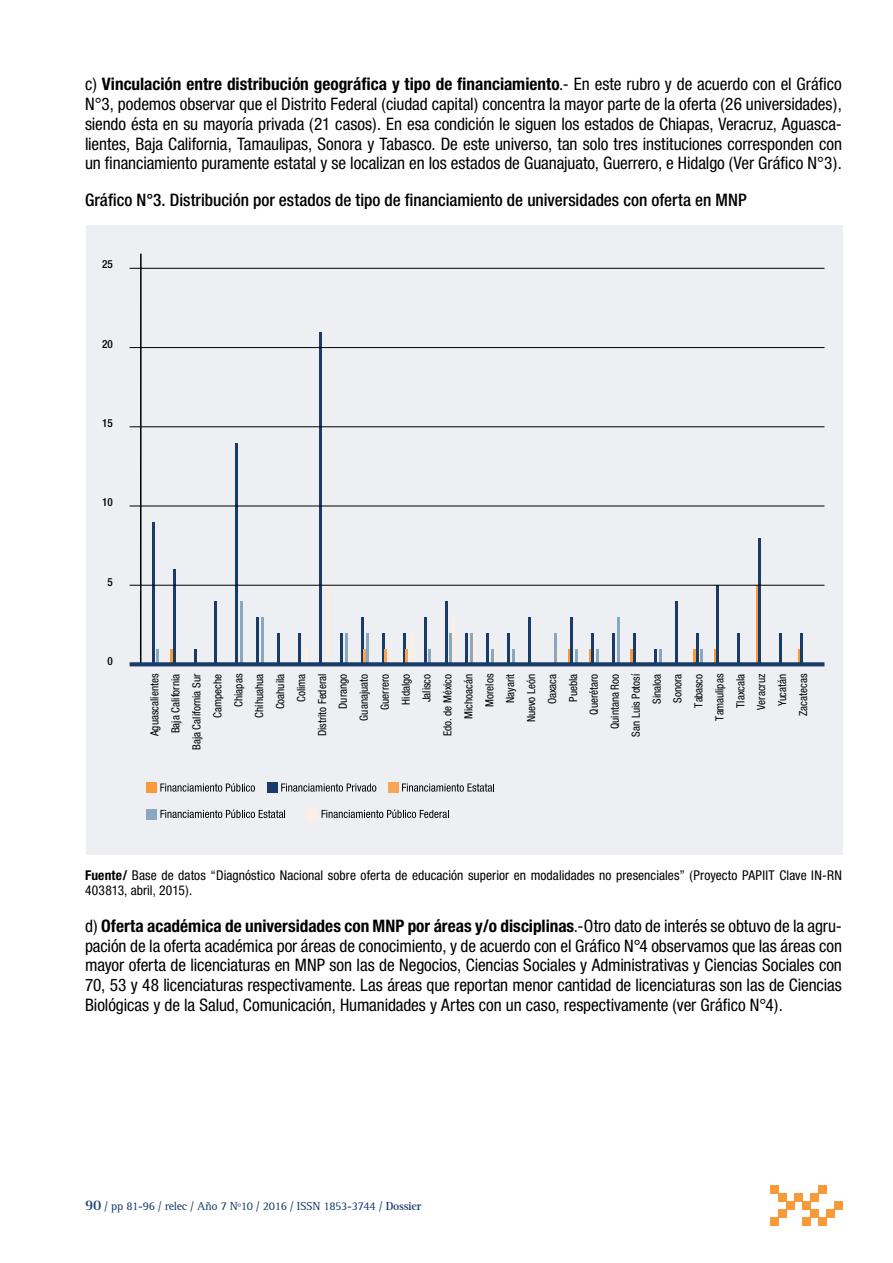
<style>
.page{position:relative;width:893px;height:1263px;background:#fff}
.page>*{position:absolute;margin:0;border:0;box-sizing:border-box;transform-origin:0 0}
.t1{font:condensed 17.25px/19.8px "Helvetica Neue";letter-spacing:-.005em;color:#000;text-align:justify}
.t2{font:500 condensed 17.25px "Helvetica Neue";color:#000}
.t3{font:condensed 13.5px/15px "Helvetica Neue";letter-spacing:.005em;color:#000}
.t4{font:12px "AT Rotis Serif";letter-spacing:-.025em;color:#183b68}
.t5{font:condensed 11.25px/20.9px "Helvetica Neue";color:#000;text-align:right}
.t6{font:500 condensed 11.25px "Helvetica Neue";color:#000}
.s1{font-weight:700}
.s2{font-weight:700;font-size:15px}
</style>
<div class="page">
<div style="left:778px;top:1193px;width:8px;height:8px;background:#f89a38"></div>
<div style="left:786px;top:1201px;width:8px;height:8px;background:#f89a38"></div>
<div style="left:778px;top:1209px;width:8px;height:8px;background:#f89a38"></div>
<div style="left:770px;top:1217px;width:8px;height:8px;background:#f89a38"></div>
<div style="left:794px;top:1193px;width:8px;height:8px;background:#f89a38"></div>
<div style="left:802px;top:1201px;width:8px;height:8px;background:#f89a38"></div>
<div style="left:810px;top:1193px;width:8px;height:8px;background:#f89a38"></div>
<div style="left:818px;top:1186px;width:8px;height:8px;background:#f89a38"></div>
<div style="left:810px;top:1209px;width:8px;height:8px;background:#f89a38"></div>
<div style="left:802px;top:1217px;width:8px;height:8px;background:#f89a38"></div>
<div style="left:818px;top:1217px;width:8px;height:8px;background:#f89a38"></div>
<div style="left:826px;top:1209px;width:8px;height:8px;background:#f89a38"></div>
<div style="left:834px;top:1201px;width:8px;height:8px;background:#f89a38"></div>
<div style="left:770px;top:1186px;width:8px;height:8px;background:#f89a38"></div>
<div style="left:86px;top:225px;width:756px;height:630px;background:#edeff3"></div>
<hr style="left:152px;top:522px;width:2px;height:143px;background:#183b68">
<svg style="left:157px;top:649px;width:2px;height:13px"></svg>
<hr style="left:170px;top:649px;width:3px;height:16px;background:#f89a38">
<hr style="left:173px;top:569px;width:2px;height:96px;background:#183b68">
<svg style="left:194px;top:649px;width:2px;height:13px"></svg>
<hr style="left:215px;top:601px;width:2px;height:64px;background:#183b68">
<hr style="left:236px;top:443px;width:2px;height:222px;background:#183b68">
<hr style="left:240px;top:601px;width:3px;height:64px;background:#87a8bf">
<hr style="left:257px;top:617px;width:2px;height:48px;background:#183b68">
<hr style="left:261px;top:617px;width:3px;height:48px;background:#87a8bf">
<hr style="left:277px;top:633px;width:3px;height:32px;background:#183b68">
<hr style="left:298px;top:633px;width:3px;height:32px;background:#183b68">
<svg style="left:306px;top:649px;width:2px;height:13px"></svg>
<hr style="left:319px;top:332px;width:3px;height:333px;background:#183b68">
<hr style="left:326px;top:585px;width:3px;height:80px;background:#fdeee0">
<hr style="left:340px;top:633px;width:3px;height:32px;background:#183b68">
<hr style="left:347px;top:649px;width:3px;height:16px;background:#fdeee0">
<hr style="left:345px;top:633px;width:2px;height:32px;background:#87a8bf">
<hr style="left:361px;top:617px;width:3px;height:48px;background:#183b68">
<svg style="left:364px;top:649px;width:2px;height:13px"></svg>
<hr style="left:366px;top:633px;width:2px;height:32px;background:#87a8bf">
<hr style="left:382px;top:633px;width:2px;height:32px;background:#183b68">
<hr style="left:384px;top:649px;width:3px;height:16px;background:#f8a557">
<hr style="left:389px;top:649px;width:3px;height:16px;background:#fdeee0">
<hr style="left:403px;top:633px;width:2px;height:32px;background:#183b68">
<hr style="left:405px;top:649px;width:3px;height:16px;background:#f8a557">
<hr style="left:410px;top:633px;width:3px;height:32px;background:#fdeee0">
<hr style="left:424px;top:617px;width:2px;height:48px;background:#183b68">
<svg style="left:429px;top:649px;width:2px;height:13px"></svg>
<hr style="left:445px;top:601px;width:2px;height:64px;background:#183b68">
<hr style="left:452px;top:617px;width:2px;height:48px;background:#fdeee0">
<hr style="left:450px;top:633px;width:2px;height:32px;background:#87a8bf">
<hr style="left:466px;top:633px;width:2px;height:32px;background:#183b68">
<hr style="left:473px;top:633px;width:2px;height:32px;background:#fdeee0">
<hr style="left:471px;top:633px;width:2px;height:32px;background:#87a8bf">
<hr style="left:487px;top:633px;width:2px;height:32px;background:#183b68">
<svg style="left:494px;top:649px;width:2px;height:13px"></svg>
<hr style="left:491px;top:649px;width:3px;height:16px;background:#87a8bf">
<hr style="left:508px;top:633px;width:2px;height:32px;background:#183b68">
<hr style="left:512px;top:649px;width:3px;height:16px;background:#87a8bf">
<hr style="left:528px;top:617px;width:3px;height:48px;background:#183b68">
<svg style="left:557px;top:649px;width:2px;height:13px"></svg>
<hr style="left:554px;top:633px;width:3px;height:32px;background:#87a8bf">
<svg style="left:568px;top:649px;width:2px;height:13px"></svg>
<hr style="left:570px;top:617px;width:3px;height:48px;background:#183b68">
<hr style="left:575px;top:649px;width:3px;height:16px;background:#87a8bf">
<hr style="left:591px;top:633px;width:3px;height:32px;background:#183b68">
<svg style="left:589px;top:649px;width:9px;height:13px"></svg>
<hr style="left:612px;top:633px;width:3px;height:32px;background:#183b68">
<hr style="left:617px;top:617px;width:2px;height:48px;background:#87a8bf">
<svg style="left:631px;top:649px;width:2px;height:13px"></svg>
<hr style="left:633px;top:633px;width:2px;height:32px;background:#183b68">
<svg style="left:654px;top:649px;width:7px;height:13px"></svg>
<hr style="left:675px;top:601px;width:2px;height:64px;background:#183b68">
<hr style="left:693px;top:649px;width:3px;height:16px;background:#f89a38">
<hr style="left:696px;top:633px;width:2px;height:32px;background:#183b68">
<svg style="left:701px;top:649px;width:2px;height:13px"></svg>
<hr style="left:714px;top:649px;width:3px;height:16px;background:#f89a38">
<hr style="left:717px;top:585px;width:2px;height:80px;background:#183b68">
<hr style="left:738px;top:633px;width:2px;height:32px;background:#183b68">
<hr style="left:756px;top:585px;width:3px;height:80px;background:#f89a38">
<hr style="left:759px;top:538px;width:2px;height:127px;background:#183b68">
<hr style="left:779px;top:633px;width:3px;height:32px;background:#183b68">
<svg style="left:798px;top:649px;width:2px;height:13px"></svg>
<hr style="left:800px;top:633px;width:3px;height:32px;background:#183b68">
<hr style="left:130px;top:585px;width:694px;height:1px;background:#000">
<hr style="left:130px;top:506px;width:694px;height:1px;background:#000">
<hr style="left:130px;top:426px;width:694px;height:1px;background:#000">
<hr style="left:130px;top:347px;width:694px;height:1px;background:#000">
<hr style="left:140px;top:254px;width:2px;height:411px;background:#000">
<hr style="left:130px;top:268px;width:694px;height:1px;background:#000">
<svg style="left:130px;top:662px;width:694px;height:4px;background:#24456f"></svg>
<svg style="left:160px;top:783px;width:95px;height:9px"></svg>
<svg style="left:281px;top:783px;width:95px;height:9px"></svg>
<svg style="left:402px;top:783px;width:92px;height:9px"></svg>
<svg style="left:160px;top:809px;width:125px;height:9px"></svg>
<svg style="left:322px;top:809px;width:127px;height:9px"></svg>
<div style="left:268px;top:783px;width:10px;height:10px;background:#183b68"></div>
<div style="left:388px;top:783px;width:10px;height:10px;background:#f8a557"></div>
<div style="left:146px;top:809px;width:11px;height:10px;background:#87a8bf"></div>
<div style="left:308px;top:809px;width:10px;height:10px;background:#fdeee0"></div>
<div style="left:146px;top:783px;width:10px;height:10px;background:#f89a38"></div>
<p class="t1" style="left:85px;top:74px;width:758px">c) <span class="s1">Vinculación entre distribución geográfica y tipo de financiamiento</span>.- En este rubro y de acuerdo con el Gráfico N°3, podemos observar que el Distrito Federal (ciudad capital) concentra la mayor parte de la oferta (26 universidades), siendo ésta en su mayoría privada (21 casos). En esa condición le siguen los estados de Chiapas, Veracruz, Aguasca&shy;lientes, Baja California, Tamaulipas, Sonora y Tabasco. De este universo, tan solo tres instituciones corresponden con un financiamiento puramente estatal y se localizan en los estados de Guanajuato, Guerrero, e Hidalgo (Ver Gráfico N°3).</p>
<p class="t2" style="left:85px;top:190px;width:663px">Gráfico N°3. Distribución por estados de tipo de financiamiento de universidades con oferta en MNP</p>
<p class="t6" style="left:102px;top:257px;width:12px">25</p>
<p class="t6" style="left:102px;top:337px;width:12px">20</p>
<p class="t6" style="left:102px;top:416px;width:12px">15</p>
<p class="t6" style="left:102px;top:496px;width:12px">10</p>
<p class="t6" style="left:107px;top:575px;width:7px">5</p>
<p class="t6" style="left:107px;top:655px;width:7px">0</p>
<p class="t5" style="left:144px;top:750px;width:78px;rotate:-90deg">Aguascalientes<br>Baja California<br>Baja California Sur<br>Campeche<br>Chiapas<br>Chihuahua<br>Coahuila<br>Colima<br>Distrito Federal<br>Durango<br>Guanajuato<br>Guerrero<br>Hidalgo<br>Jalisco<br>Edo. de México<br>Michoacán<br>Morelos<br>Nayarit<br>Nuevo León<br>Oaxaca<br>Puebla<br>Querétaro<br>Quintana Roo<br>San Luis Potosí<br>Sinaloa<br>Sonora<br>Tabasco<br>Tamaulipas<br>Tlaxcala<br>Veracruz<br>Yucatán<br>Zacatecas</p>
<p class="t3" style="left:85px;top:867px;width:758px"><span class="s1">Fuente/</span> Base de datos “Diagnóstico Nacional sobre oferta de educación superior en modalidades no presenciales” (Proyecto PAPIIT Clave IN-RN<br>403813, abril, 2015).</p>
<p class="t1" style="left:85px;top:915px;width:758px">d) <span class="s1">Oferta académica de universidades con MNP por áreas y/o disciplinas</span>.-Otro dato de interés se obtuvo de la agru&shy;pación de la oferta académica por áreas de conocimiento, y de acuerdo con el Gráfico N°4 observamos que las áreas con mayor oferta de licenciaturas en MNP son las de Negocios, Ciencias Sociales y Administrativas y Ciencias Sociales con 70, 53 y 48 licenciaturas respectivamente. Las áreas que reportan menor cantidad de licenciaturas son las de Ciencias Biológicas y de la Salud, Comunicación, Humanidades y Artes con un caso, respectivamente (ver Gráfico N°4).</p>
<p class="t4" style="left:85px;top:1199px;width:338px"><span class="s2">90</span> / pp 81-96 / relec / Año 7 Nº10 / 2016 / ISSN 1853-3744 / <span class="s1">Dossier</span></p>
</div>
